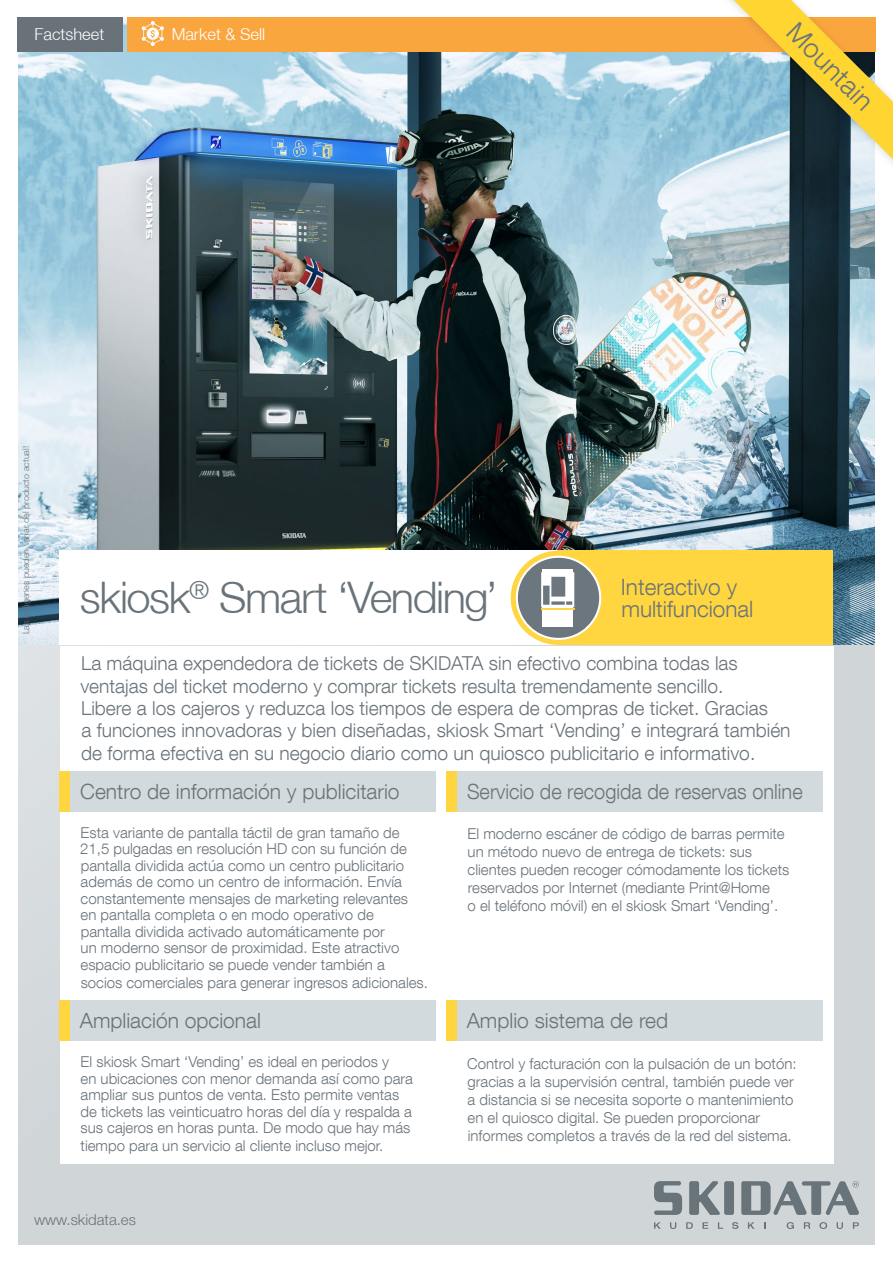
<style>
.page{position:relative;width:893px;height:1263px;background:#fff}
.page>*{position:absolute;margin:0;border:0;box-sizing:border-box;transform-origin:0 0}
.t1{font:300 43.5px "Helvetica Neue LT";letter-spacing:-.035em;color:#69737a}
.t2{font:300 27px "Helvetica Neue LT Com";color:#69737a}
.t3{font:300 22.5px/22.5px "Helvetica Neue LT Com";color:#69737a}
.t4{font:300 21px "Helvetica Neue LT Com";color:#69737a}
.t5{font:300 21px "Helvetica Neue LT Com";color:#69737a;scale:.95 1}
.t6{font:300 19.2px/22.4px "Helvetica Neue LT Com";color:#69737a}
.t7{font:300 16.5px "Helvetica Neue LT";color:#fff}
.t8{font:300 15px/16.5px "Helvetica Neue LT Com";color:#69737a}
.t9{font:300 15px "Helvetica Neue LT";color:#69737a}
.t10{font:300 9px "Helvetica Neue LT";color:#69737a}
</style>
<div class="page">
<div style="left:0;top:0;width:893px;height:1263px;background:linear-gradient(to right,#d2d7da,#d1d6d9)"></div>
<img style="left:19px;top:17px;width:857px;height:628px">
<div style="left:0;top:0;width:19px;height:1263px;background:#fff"></div>
<div style="left:0;top:0;width:893px;height:17px;background:#fff"></div>
<div style="left:0;top:1246px;width:893px;height:17px;background:#fff"></div>
<div style="left:876px;top:0;width:17px;height:1263px;background:#fff"></div>
<svg style="left:654px;top:1222px;width:7px;height:7px"></svg>
<svg style="left:670px;top:1222px;width:6px;height:7px"></svg>
<svg style="left:686px;top:1222px;width:7px;height:7px"></svg>
<svg style="left:702px;top:1222px;width:6px;height:7px"></svg>
<svg style="left:718px;top:1222px;width:5px;height:7px"></svg>
<svg style="left:732px;top:1222px;width:6px;height:7px"></svg>
<svg style="left:748px;top:1222px;width:7px;height:7px"></svg>
<svg style="left:787px;top:1222px;width:7px;height:7px"></svg>
<svg style="left:804px;top:1222px;width:6px;height:7px"></svg>
<svg style="left:819px;top:1222px;width:8px;height:7px"></svg>
<svg style="left:837px;top:1222px;width:6px;height:7px"></svg>
<svg style="left:853px;top:1222px;width:6px;height:7px"></svg>
<svg style="left:654px;top:1181px;width:28px;height:34px"></svg>
<div style="left:724px;top:1181px;width:10px;height:34px;background:#69737a;border-radius:2px"></div>
<svg style="left:741px;top:1181px;width:118px;height:34px;background:#98a0a5"></svg>
<svg style="left:689px;top:1181px;width:31px;height:34px"></svg>
<div style="left:60px;top:647px;width:773px;height:517px;background:#fff"></div>
<div style="left:60px;top:551px;width:537px;height:94px;background:#fff"></div>
<div style="left:557px;top:551px;width:276px;height:94px;background:#ffd540"></div>
<div style="left:60px;top:772px;width:376px;height:40px;background:#d3dade"></div>
<div style="left:446px;top:772px;width:377px;height:40px;background:#d3dade"></div>
<div style="left:446px;top:772px;width:11px;height:40px;background:#ffd540"></div>
<div style="left:60px;top:772px;width:10px;height:40px;background:#ffd540"></div>
<div style="left:60px;top:1000px;width:376px;height:41px;background:#d3dade"></div>
<div style="left:446px;top:1000px;width:377px;height:41px;background:#d3dade"></div>
<div style="left:446px;top:1000px;width:11px;height:41px;background:#ffd540"></div>
<div style="left:60px;top:1000px;width:10px;height:41px;background:#ffd540"></div>
<div style="left:127px;top:17px;width:749px;height:34px;background:#faa63f"></div>
<svg style="left:142px;top:21px;width:22px;height:25px"></svg>
<div style="left:674px;top:0;width:219px;height:229px;background:#000;opacity:.15"></div>
<svg style="left:734px;top:0;width:159px;height:159px"></svg>
<div style="left:17px;top:17px;width:106px;height:34px;background:#687278"></div>
<div style="left:511px;top:551px;width:95px;height:94px;background:#ffd642;border-radius:50%"></div>
<svg style="left:516px;top:556px;width:85px;height:84px"></svg>
<p class="t7" style="left:35px;top:28px;width:71px">Factsheet</p>
<p class="t7" style="left:172px;top:28px;width:95px">Market &amp; Sell</p>
<h2 class="t2" style="left:799px;top:20px;width:111px;rotate:45deg">Mountain</h2>
<p class="t10" style="left:23px;top:634px;width:190px;rotate:-90deg">Las imágenes pueden variar del producto actual!</p>
<h1 class="t1" style="left:80px;top:582px;width:420px">skiosk<sup>®</sup> Smart ‘Vending’</h1>
<h3 class="t3" style="left:621px;top:577px;width:134px">Interactivo y multifuncional</h3>
<p class="t6" style="left:80px;top:654px;width:712px">La máquina expendedora de tickets de SKIDATA sin efectivo combina todas las ventajas del ticket moderno y comprar tickets resulta tremendamente sencillo.<br>Libere a los cajeros y reduzca los tiempos de espera de compras de ticket. Gracias<br>a funciones innovadoras y bien diseñadas, skiosk Smart ‘Vending’ e integrará también de forma efectiva en su negocio diario como un quiosco publicitario e informativo.</p>
<h3 class="t4" style="left:80px;top:783px;width:321px">Centro de información y publicitario</h3>
<p class="t8" style="left:80px;top:826px;width:330px">Esta variante de pantalla táctil de gran tamaño de 21,5 pulgadas en resolución HD con su función de pantalla dividida actúa como un centro publicitario además de como un centro de información. Envía constantemente mensajes de marketing relevantes en pantalla completa o en modo operativo de pantalla dividida activado automáticamente por<br>un moderno sensor de proximidad. Este atractivo espacio publicitario se puede vender también a</p>
<p class="t8" style="left:81px;top:976px;width:349px">socios comerciales para generar ingresos adicionales.</p>
<h3 class="t4" style="left:80px;top:1013px;width:183px">Ampliación opcional</h3>
<p class="t8" style="left:81px;top:1055px;width:334px">El skiosk Smart ‘Vending’ es ideal en periodos y<br>en ubicaciones con menor demanda así como para ampliar sus puntos de venta. Esto permite ventas de tickets las veinticuatro horas del día y respalda a sus cajeros en horas punta. De modo que hay más</p>
<p class="t8" style="left:81px;top:1139px;width:304px">tiempo para un servicio al cliente incluso mejor.</p>
<h3 class="t5" style="left:467px;top:783px;width:355px">Servicio de recogida de reservas online</h3>
<p class="t8" style="left:468px;top:826px;width:323px;line-height:18px">El moderno escáner de código de barras permite un método nuevo de entrega de tickets: sus clientes pueden recoger cómodamente los tickets reservados por Internet (mediante Print@Home<br>o el teléfono móvil) en el skiosk Smart ‘Vending’.</p>
<h3 class="t4" style="left:467px;top:1013px;width:203px">Amplio sistema de red</h3>
<p class="t8" style="left:467px;top:1056px;width:331px;line-height:18px">Control y facturación con la pulsación de un botón: gracias a la supervisión central, también puede ver a distancia si se necesita soporte o mantenimiento en el quiosco digital. Se pueden proporcionar informes completos a través de la red del sistema.</p>
<p class="t9" style="left:34px;top:1214px;width:103px">www.skidata.es</p>
</div>
